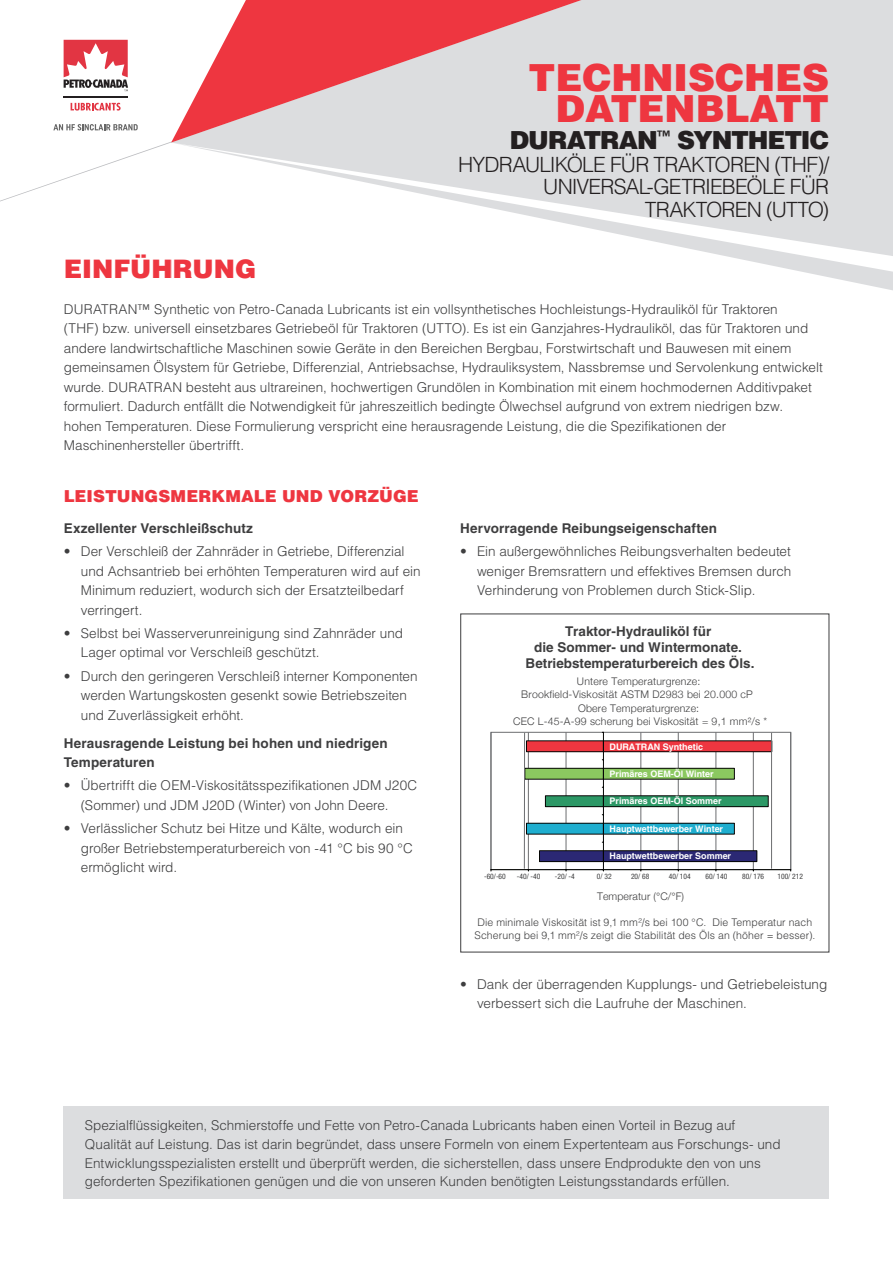
<style>
.page{position:relative;width:893px;height:1263px;background:#fff}
.page>*{position:absolute;margin:0;border:0;box-sizing:border-box;transform-origin:0 0}
.t1{font:900 37.35px/31px "Helvetica LT Std";color:#ee3640;text-align:right}
.t2{font:900 25.5px "Helvetica LT Std";color:#ee3640}
.t3{font:900 24.9px "Helvetica LT Std";letter-spacing:-.04em;color:#231f20}
.t4{font:300 21px/22.5px "Helvetica LT Std";letter-spacing:-.04em;color:#231f20;text-align:right}
.t5{font:900 16.5px "Helvetica LT Std";letter-spacing:.005em;color:#ee3640}
.t6{font:300 13.5px/19.5px "Helvetica LT Std";color:#3e3e3f}
.t7{font:700 13.5px/16.2px "Helvetica LT Std";letter-spacing:.005em;color:#3e3e3f}
.t8{font:300 10.5px/13.5px "Helvetica Neue";letter-spacing:.02em;color:#3e3e3f;text-align:center}
.t9{font:300 10.5px/12.6px "Helvetica LT Std";letter-spacing:.01em;color:#3e3e3f}
.t10{font:700 9px "Helvetica LT Std";color:#fff}
.t11{font:condensed 7.5px "Helvetica Neue LT Std";color:#3e3e3f}
</style>
<div class="page">
<hr style="left:753px;top:732px;width:1px;height:138px;background:#6c6d70">
<hr style="left:716px;top:732px;width:1px;height:138px;background:#6c6d70">
<hr style="left:678px;top:732px;width:1px;height:138px;background:#6c6d70">
<hr style="left:641px;top:732px;width:1px;height:138px;background:#6c6d70">
<hr style="left:566px;top:732px;width:1px;height:138px;background:#6c6d70">
<hr style="left:528px;top:732px;width:1px;height:138px;background:#6c6d70">
<div style="left:491px;top:732px;width:300px;height:138px;border:1px solid #6c6d70"></div>
<div style="left:539px;top:851px;width:64px;height:10px;background:#2b2874"></div>
<div style="left:539px;top:850px;width:65px;height:12px;border:1px solid #040503"></div>
<div style="left:526px;top:823px;width:77px;height:11px;background:#1faecf"></div>
<div style="left:526px;top:823px;width:78px;height:11px;border:1px solid #040503"></div>
<div style="left:545px;top:796px;width:58px;height:11px;background:#2c9866"></div>
<div style="left:545px;top:796px;width:59px;height:11px;border:1px solid #040503"></div>
<div style="left:525px;top:768px;width:78px;height:11px;background:#8bc860"></div>
<div style="left:525px;top:768px;width:79px;height:11px;border:1px solid #040503"></div>
<div style="left:526px;top:741px;width:77px;height:11px;background:#ee3640"></div>
<div style="left:526px;top:741px;width:78px;height:11px;border:1px solid #040503"></div>
<div style="left:603px;top:851px;width:154px;height:10px;background:#2b2874"></div>
<div style="left:603px;top:850px;width:154px;height:12px;border:1px solid #040503"></div>
<div style="left:603px;top:823px;width:131px;height:11px;background:#1faecf"></div>
<div style="left:603px;top:823px;width:131px;height:11px;border:1px solid #040503"></div>
<div style="left:603px;top:796px;width:165px;height:11px;background:#2c9866"></div>
<div style="left:603px;top:796px;width:165px;height:11px;border:1px solid #040503"></div>
<div style="left:603px;top:768px;width:131px;height:11px;background:#8bc860"></div>
<div style="left:603px;top:768px;width:131px;height:11px;border:1px solid #040503"></div>
<div style="left:603px;top:741px;width:169px;height:11px;background:#ee3640"></div>
<div style="left:603px;top:741px;width:169px;height:11px;border:1px solid #040503"></div>
<hr style="left:603px;top:732px;width:1px;height:138px;background:#040503">
<hr style="left:491px;top:869px;width:300px;height:1px;background:#040503">
<hr style="left:524px;top:733px;width:1px;height:136px;background:#6c6d70">
<hr style="left:771px;top:733px;width:1px;height:136px;background:#6c6d70">
<svg style="left:0;top:142px;width:171px;height:59px"></svg>
<svg style="left:171px;top:0;width:722px;height:143px;fill:#dcdddf"></svg>
<svg style="left:175px;top:143px;width:718px;height:148px"></svg>
<svg style="left:63px;top:39px;width:65px;height:72px"></svg>
<svg style="left:64px;top:40px;width:64px;height:51px"></svg>
<hr style="left:64px;top:96px;width:64px;height:1px;background:#231f20">
<svg style="left:71px;top:103px;width:50px;height:8px"></svg>
<svg style="left:53px;top:124px;width:85px;height:6px"></svg>
<div style="left:64px;top:1106px;width:765px;height:93px;background:#dcdddf"></div>
<p class="t1" style="left:528px;top:61px;width:302px">TECHNISCHES<br>DATENBLATT</p>
<p class="t3" style="left:510px;top:124px;width:321px">DURATRAN<sup>™</sup> SYNTHETIC</p>
<p class="t4" style="left:458px;top:153px;width:373px">HYDRAULIKÖLE FÜR TRAKTOREN (THF)/</p>
<p class="t4" style="left:543px;top:175px;width:287px">UNIVERSAL-GETRIEBEÖLE FÜR<br>TRAKTOREN (UTTO)</p>
<p class="t2" style="left:64px;top:252px;width:194px">EINFÜHRUNG</p>
<p class="t6" style="left:64px;top:299px;width:760px">DURATRAN™ Synthetic von Petro-Canada Lubricants ist ein vollsynthetisches Hochleistungs-Hydrauliköl für Traktoren<br>(THF) bzw. universell einsetzbares Getriebeöl für Traktoren (UTTO). Es ist ein Ganzjahres-Hydrauliköl, das für Traktoren und andere landwirtschaftliche Maschinen sowie Geräte in den Bereichen Bergbau, Forstwirtschaft und Bauwesen mit einem gemeinsamen Ölsystem für Getriebe, Differenzial, Antriebsachse, Hydrauliksystem, Nassbremse und Servolenkung entwickelt wurde. DURATRAN besteht aus ultrareinen, hochwertigen Grundölen in Kombination mit einem hochmodernen Additivpaket formuliert. Dadurch entfällt die Notwendigkeit für jahreszeitlich bedingte Ölwechsel aufgrund von extrem niedrigen bzw. hohen Temperaturen. Diese Formulierung verspricht eine herausragende Leistung, die die Spezifikationen der Maschinenhersteller übertrifft.</p>
<p class="t5" style="left:64px;top:486px;width:357px">LEISTUNGSMERKMALE UND VORZÜGE</p>
<p class="t7" style="left:64px;top:520px;width:191px">Exzellenter Verschleißschutz</p>
<p class="t6" style="left:81px;top:541px;width:341px;text-indent:-17px">• Der Verschleiß der Zahnräder in Getriebe, Differenzial und Achsantrieb bei erhöhten Temperaturen wird auf ein Minimum reduziert, wodurch sich der Ersatzteilbedarf verringert.</p>
<p class="t6" style="left:81px;top:623px;width:324px;text-indent:-17px">• Selbst bei Wasserverunreinigung sind Zahnräder und<br>Lager optimal vor Verschleiß geschützt.</p>
<p class="t6" style="left:81px;top:666px;width:338px;text-indent:-17px">• Durch den geringeren Verschleiß interner Komponenten werden Wartungskosten gesenkt sowie Betriebszeiten und Zuverlässigkeit erhöht.</p>
<p class="t7" style="left:64px;top:733px;width:325px;line-height:19.5px">Herausragende Leistung bei hohen und niedrigen<br>Temperaturen</p>
<p class="t6" style="left:81px;top:776px;width:338px;text-indent:-17px">• Übertrifft die OEM-Viskositätsspezifikationen JDM J20C (Sommer) und JDM J20D (Winter) von John Deere.</p>
<p class="t6" style="left:81px;top:818px;width:334px;text-indent:-17px">• Verlässlicher Schutz bei Hitze und Kälte, wodurch ein großer Betriebstemperaturbereich von -41 °C bis 90 °C ermöglicht wird.</p>
<p class="t7" style="left:460px;top:520px;width:258px">Hervorragende Reibungseigenschaften</p>
<p class="t6" style="left:477px;top:541px;width:316px;text-align:justify;text-indent:-17px">• Ein außergewöhnliches Reibungsverhalten bedeutet weniger Bremsrattern und effektives Bremsen durch Verhinderung von Problemen durch Stick-Slip.</p>
<p class="t7" style="left:526px;top:623px;width:230px;text-align:center">Traktor-Hydrauliköl für<br>die Sommer- und Wintermonate.<br>Betriebstemperaturbereich des Öls.</p>
<p class="t8" style="left:513px;top:674px;width:256px">Untere Temperaturgrenze:<br>Brookfield-Viskosität ASTM D2983 bei 20.000 cP Obere Temperaturgrenze:<br>CEC L-45-A-99 scherung bei Viskosität = 9,1 mm²/s *</p>
<p class="t10" style="left:609px;top:741px;width:95px">DURATRAN Synthetic</p>
<p class="t10" style="left:609px;top:768px;width:106px">Primäres OEM-Öl Winter</p>
<p class="t10" style="left:609px;top:796px;width:114px">Primäres OEM-Öl Sommer</p>
<p class="t10" style="left:609px;top:823px;width:115px">Hauptwettbewerber Winter</p>
<p class="t10" style="left:609px;top:850px;width:123px">Hauptwettbewerber Sommer</p>
<p class="t11" style="left:484px;top:871px;width:23px">-60/-60</p>
<p class="t11" style="left:517px;top:871px;width:25px">-40/ -40</p>
<p class="t11" style="left:555px;top:871px;width:22px">-20/ -4</p>
<p class="t11" style="left:597px;top:871px;width:16px">0/ 32</p>
<p class="t11" style="left:631px;top:871px;width:20px">20/ 68</p>
<p class="t11" style="left:669px;top:871px;width:23px">40/ 104</p>
<p class="t11" style="left:705px;top:871px;width:23px">60/ 140</p>
<p class="t11" style="left:742px;top:871px;width:23px">80/ 176</p>
<p class="t11" style="left:777px;top:871px;width:27px">100/ 212</p>
<p class="t8" style="left:597px;top:888px;width:89px">Temperatur (°C/°F)</p>
<p class="t9" style="left:474px;top:916px;width:342px">Die minimale Viskosität ist 9,1 mm²/s bei 100 °C. Die Temperatur nach<br>Scherung bei 9,1 mm²/s zeigt die Stabilität des Öls an (höher = besser).</p>
<p class="t6" style="left:477px;top:974px;width:352px;text-indent:-17px">• Dank der überragenden Kupplungs- und Getriebeleistung verbessert sich die Laufruhe der Maschinen.</p>
<p class="t6" style="left:85px;top:1116px;width:697px;line-height:18.8px">Spezialflüssigkeiten, Schmierstoffe und Fette von Petro-Canada Lubricants haben einen Vorteil in Bezug auf Qualität auf Leistung. Das ist darin begründet, dass unsere Formeln von einem Expertenteam aus Forschungs- und Entwicklungsspezialisten erstellt und überprüft werden, die sicherstellen, dass unsere Endprodukte den von uns geforderten Spezifikationen genügen und die von unseren Kunden benötigten Leistungsstandards erfüllen.</p>
</div>
